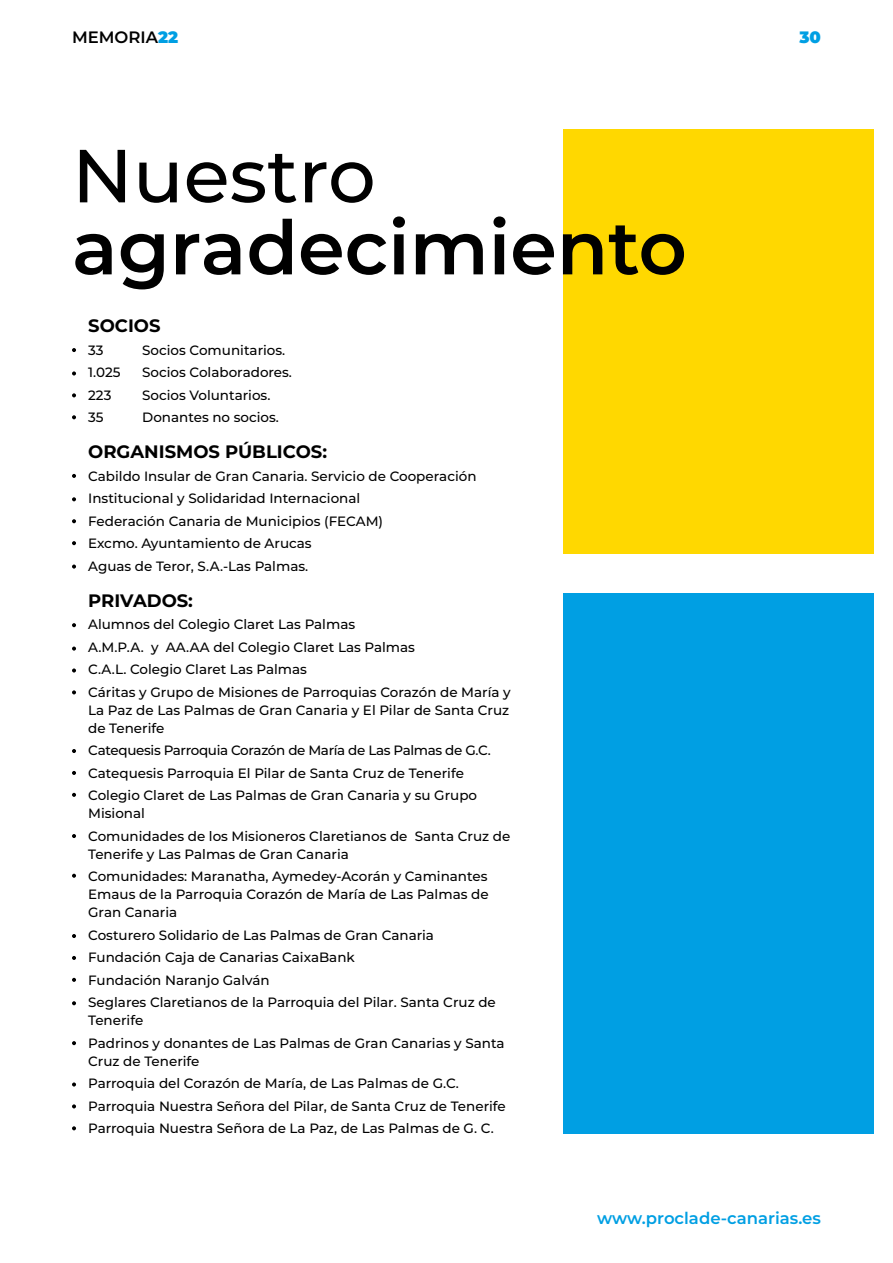
<style>
.page{position:relative;width:893px;height:1263px;background:#fff}
.page>*{position:absolute;margin:0;border:0;box-sizing:border-box;transform-origin:0 0}
.t1{font:600 75px "Montserrat";color:#000}
.t2{font:500 75px "Montserrat";color:#000}
.t3{font:700 18px "Montserrat";color:#000}
.t4{font:600 16.5px "Montserrat";color:#009fe3}
.t5{font:600 16.5px "Montserrat";color:#000}
.t6{font:900 16.5px "Montserrat";color:#009fe3}
.t7{font:500 13.5px/22.5px "Montserrat";color:#000}
.s1{font-weight:900;color:#009fe3}
</style>
<div class="page">
<div style="left:563px;top:130px;width:330px;height:424px;background:#ffd800"></div>
<div style="left:563px;top:593px;width:330px;height:540px;background:#009fe3"></div>
<svg style="left:72px;top:348px;width:4px;height:4px"></svg>
<svg style="left:72px;top:474px;width:4px;height:4px"></svg>
<svg style="left:72px;top:623px;width:4px;height:4px"></svg>
<svg style="left:72px;top:749px;width:4px;height:4px"></svg>
<svg style="left:72px;top:934px;width:4px;height:4px"></svg>
<svg style="left:72px;top:1082px;width:4px;height:4px"></svg>
<svg style="left:72px;top:564px;width:4px;height:5px"></svg>
<svg style="left:72px;top:371px;width:4px;height:4px"></svg>
<svg style="left:72px;top:497px;width:4px;height:4px"></svg>
<svg style="left:72px;top:646px;width:4px;height:5px"></svg>
<svg style="left:72px;top:771px;width:4px;height:4px"></svg>
<svg style="left:72px;top:956px;width:4px;height:4px"></svg>
<svg style="left:72px;top:1104px;width:4px;height:4px"></svg>
<svg style="left:72px;top:393px;width:4px;height:4px"></svg>
<svg style="left:72px;top:519px;width:4px;height:4px"></svg>
<svg style="left:72px;top:668px;width:4px;height:4px"></svg>
<svg style="left:72px;top:793px;width:4px;height:4px"></svg>
<svg style="left:72px;top:978px;width:4px;height:4px"></svg>
<svg style="left:72px;top:1126px;width:4px;height:4px"></svg>
<svg style="left:72px;top:1001px;width:4px;height:4px"></svg>
<svg style="left:72px;top:1041px;width:4px;height:4px"></svg>
<svg style="left:72px;top:834px;width:4px;height:4px"></svg>
<svg style="left:72px;top:874px;width:4px;height:4px"></svg>
<svg style="left:72px;top:415px;width:4px;height:4px"></svg>
<svg style="left:72px;top:541px;width:4px;height:4px"></svg>
<svg style="left:72px;top:690px;width:4px;height:4px"></svg>
<div style="left:875px;top:0;width:18px;height:1263px;background:#fff"></div>
<p class="t5" style="left:72px;top:25px;width:108px">MEMORIA<span class="s1">22</span></p>
<p class="t6" style="left:799px;top:25px;width:23px">30</p>
<h1 class="t2" style="left:72px;top:123px;width:305px">Nuestro</h1>
<h1 class="t1" style="left:72px;top:195px;width:616px">agradecimiento</h1>
<h2 class="t3" style="left:88px;top:313px;width:74px">SOCIOS</h2>
<p class="t7" style="left:88px;top:338px;width:17px">33</p>
<p class="t7" style="left:142px;top:338px;width:145px">Socios Comunitarios.</p>
<p class="t7" style="left:88px;top:361px;width:34px">1.025</p>
<p class="t7" style="left:142px;top:361px;width:151px">Socios Colaboradores.</p>
<p class="t7" style="left:88px;top:383px;width:25px">223</p>
<p class="t7" style="left:142px;top:383px;width:130px">Socios Voluntarios.</p>
<p class="t7" style="left:88px;top:406px;width:17px">35</p>
<p class="t7" style="left:142px;top:406px;width:138px">Donantes no socios.</p>
<h2 class="t3" style="left:88px;top:439px;width:240px">ORGANISMOS PÚBLICOS:</h2>
<p class="t7" style="left:88px;top:464px;width:390px">Cabildo Insular de Gran Canaria. Servicio de Cooperación Institucional y Solidaridad Internacional<br>Federación Canaria de Municipios (FECAM)<br>Excmo. Ayuntamiento de Arucas<br>Aguas de Teror, S.A.-Las Palmas.</p>
<h2 class="t3" style="left:88px;top:587px;width:106px">PRIVADOS:</h2>
<p class="t7" style="left:88px;top:613px;width:424px">Alumnos del Colegio Claret Las Palmas<br>A.M.P.A. y AA.AA del Colegio Claret Las Palmas<br>C.A.L. Colegio Claret Las Palmas<br>Cáritas y Grupo de Misiones de Parroquias Corazón de María y</p>
<p class="t7" style="left:88px;top:700px;width:422px;line-height:18px">La Paz de Las Palmas de Gran Canaria y El Pilar de Santa Cruz de Tenerife</p>
<p class="t7" style="left:88px;top:739px;width:404px">Catequesis Parroquia Corazón de María de Las Palmas de G.C.<br>Catequesis Parroquia El Pilar de Santa Cruz de Tenerife<br>Colegio Claret de Las Palmas de Gran Canaria y su Grupo</p>
<p class="t7" style="left:88px;top:802px;width:424px">Misional<br>Comunidades de los Misioneros Claretianos de Santa Cruz de</p>
<p class="t7" style="left:88px;top:842px;width:401px">Tenerife y Las Palmas de Gran Canaria<br>Comunidades: Maranatha, Aymedey-Acorán y Caminantes</p>
<p class="t7" style="left:88px;top:885px;width:402px;line-height:18px">Emaus de la Parroquia Corazón de María de Las Palmas de<br>Gran Canaria</p>
<p class="t7" style="left:88px;top:923px;width:409px">Costurero Solidario de Las Palmas de Gran Canaria Fundación Caja de Canarias CaixaBank<br>Fundación Naranjo Galván<br>Seglares Claretianos de la Parroquia del Pilar. Santa Cruz de</p>
<p class="t7" style="left:88px;top:1009px;width:418px">Tenerife<br>Padrinos y donantes de Las Palmas de Gran Canarias y Santa</p>
<p class="t7" style="left:88px;top:1049px;width:419px">Cruz de Tenerife<br>Parroquia del Corazón de María, de Las Palmas de G.C.<br>Parroquia Nuestra Señora del Pilar, de Santa Cruz de Tenerife Parroquia Nuestra Señora de La Paz, de Las Palmas de G. C.</p>
<p class="t4" style="left:597px;top:1206px;width:225px">www.proclade-canarias.es</p>
</div>
